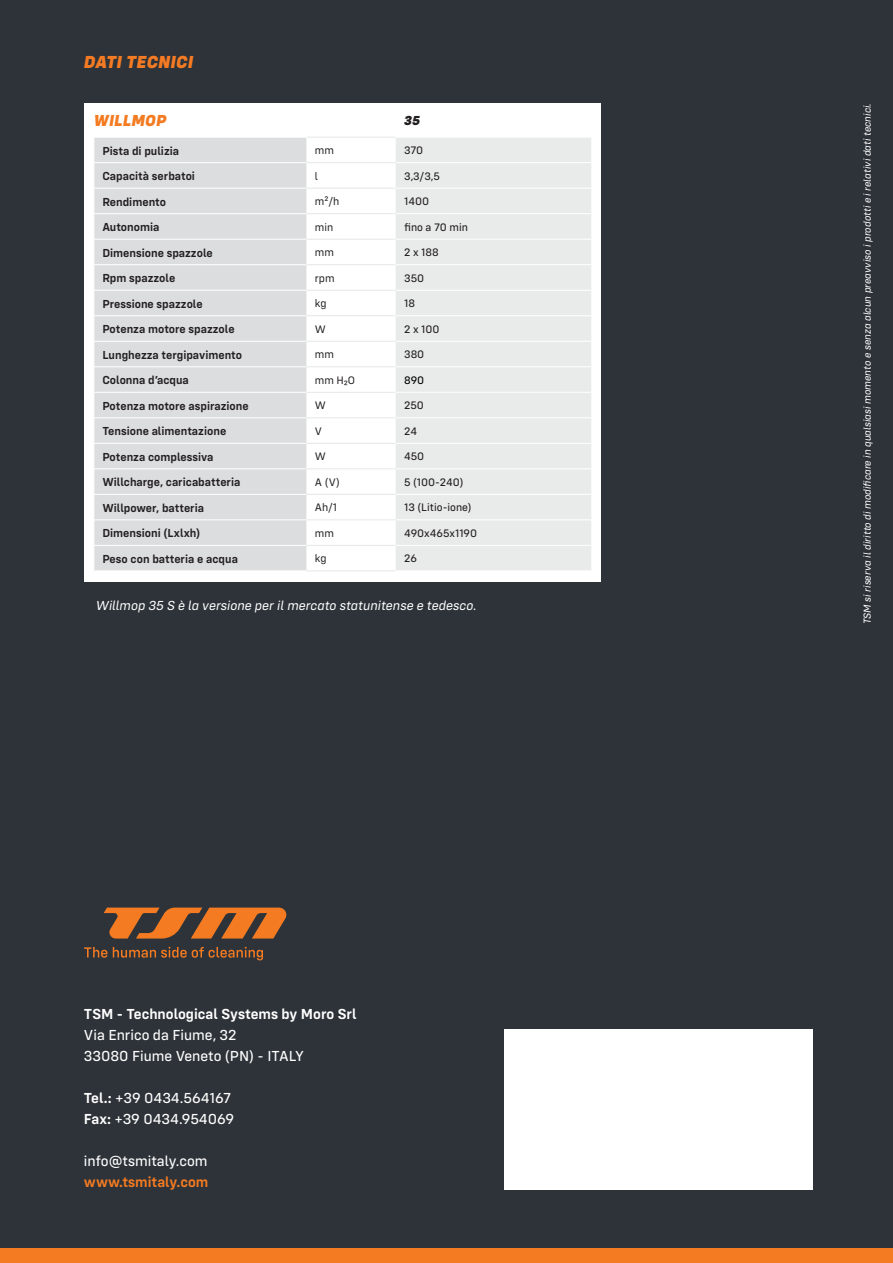
<style>
.page{position:relative;width:893px;height:1263px;background:#2e3339}
.page>*{position:absolute;margin:0;border:0;box-sizing:border-box;transform-origin:0 0}
.t1{font:italic 800 18px "Config";color:#f47b23}
.t2{font:italic 800 16.5px "Config";color:#f47b21}
.t3{font:15px "Config Text";color:#fff}
.t4{font:600 15px "Config";color:#fff}
.t5{font:600 15px "Config";color:#f47b21}
.t6{font:italic 13.5px "Config";color:#fff}
.t7{font:italic 800 13.5px "Config";color:#231f20}
.t8{font:600 12px "Config";color:#231f20}
.t9{font:11.25px "Config Text";color:#231f20}
.t10{font:11.25px "Config";color:#231f20}
.t11{font:11.25px "Config Text";color:#000}
.t12{font:italic 10.5px "Config";color:#fff}
.s1{font-family:"Config";font-weight:600}
</style>
<div class="page">
<div style="left:84px;top:103px;width:517px;height:478px;background:#fff"></div>
<div style="left:94px;top:138px;width:212px;height:432px;background:#dcdddf"></div>
<div style="left:396px;top:138px;width:195px;height:432px;background:#e9eaea"></div>
<hr style="left:93px;top:162px;width:213px;height:1px;background:#fff">
<hr style="left:93px;top:188px;width:213px;height:1px;background:#fff">
<hr style="left:93px;top:213px;width:213px;height:1px;background:#fff">
<hr style="left:93px;top:239px;width:213px;height:1px;background:#fff">
<hr style="left:93px;top:264px;width:213px;height:1px;background:#fff">
<hr style="left:93px;top:290px;width:213px;height:1px;background:#fff">
<hr style="left:93px;top:315px;width:213px;height:1px;background:#fff">
<hr style="left:93px;top:341px;width:213px;height:1px;background:#fff">
<hr style="left:93px;top:366px;width:213px;height:1px;background:#fff">
<hr style="left:93px;top:392px;width:213px;height:1px;background:#fff">
<hr style="left:93px;top:417px;width:213px;height:1px;background:#fff">
<hr style="left:93px;top:443px;width:213px;height:1px;background:#fff">
<hr style="left:93px;top:468px;width:213px;height:1px;background:#fff">
<hr style="left:93px;top:494px;width:213px;height:1px;background:#fff">
<hr style="left:93px;top:519px;width:213px;height:1px;background:#fff">
<hr style="left:93px;top:545px;width:213px;height:1px;background:#fff">
<hr style="left:307px;top:137px;width:89px;height:1px;background:#e5e8e7">
<hr style="left:306px;top:162px;width:90px;height:1px;background:#e5e8e7">
<hr style="left:306px;top:188px;width:90px;height:1px;background:#e5e8e7">
<hr style="left:306px;top:213px;width:90px;height:1px;background:#e5e8e7">
<hr style="left:306px;top:239px;width:90px;height:1px;background:#e5e8e7">
<hr style="left:306px;top:264px;width:90px;height:1px;background:#e5e8e7">
<hr style="left:306px;top:290px;width:90px;height:1px;background:#e5e8e7">
<hr style="left:306px;top:315px;width:90px;height:1px;background:#e5e8e7">
<hr style="left:306px;top:341px;width:90px;height:1px;background:#e5e8e7">
<hr style="left:306px;top:366px;width:90px;height:1px;background:#e5e8e7">
<hr style="left:306px;top:392px;width:90px;height:1px;background:#e5e8e7">
<hr style="left:306px;top:417px;width:90px;height:1px;background:#e5e8e7">
<hr style="left:306px;top:443px;width:90px;height:1px;background:#e5e8e7">
<hr style="left:306px;top:468px;width:90px;height:1px;background:#e5e8e7">
<hr style="left:306px;top:494px;width:90px;height:1px;background:#e5e8e7">
<hr style="left:306px;top:519px;width:90px;height:1px;background:#e5e8e7">
<hr style="left:306px;top:545px;width:90px;height:1px;background:#e5e8e7">
<hr style="left:306px;top:570px;width:90px;height:1px;background:#e5e8e7">
<hr style="left:396px;top:341px;width:195px;height:1px;background:#fff">
<hr style="left:396px;top:366px;width:195px;height:1px;background:#fff">
<hr style="left:396px;top:162px;width:195px;height:1px;background:#fff">
<hr style="left:396px;top:188px;width:195px;height:1px;background:#fff">
<hr style="left:396px;top:213px;width:195px;height:1px;background:#fff">
<hr style="left:396px;top:239px;width:195px;height:1px;background:#fff">
<hr style="left:396px;top:264px;width:195px;height:1px;background:#fff">
<hr style="left:396px;top:290px;width:195px;height:1px;background:#fff">
<hr style="left:396px;top:315px;width:195px;height:1px;background:#fff">
<hr style="left:396px;top:392px;width:195px;height:1px;background:#fff">
<hr style="left:396px;top:417px;width:195px;height:1px;background:#fff">
<hr style="left:396px;top:443px;width:195px;height:1px;background:#fff">
<hr style="left:396px;top:468px;width:195px;height:1px;background:#fff">
<hr style="left:396px;top:494px;width:195px;height:1px;background:#fff">
<hr style="left:396px;top:519px;width:195px;height:1px;background:#fff">
<hr style="left:396px;top:545px;width:195px;height:1px;background:#fff">
<div style="left:0;top:1248px;width:893px;height:15px;background:#f47b21"></div>
<div style="left:504px;top:1030px;width:309px;height:160px;background:#fff"></div>
<svg style="left:84px;top:947px;width:23px;height:11px"></svg>
<svg style="left:113px;top:947px;width:150px;height:13px"></svg>
<svg style="left:104px;top:907px;width:182px;height:31px"></svg>
<p class="t1" style="left:84px;top:51px;width:111px">DATI TECNICI</p>
<p class="t2" style="left:94px;top:111px;width:74px">WILLMOP</p>
<p class="t7" style="left:404px;top:112px;width:17px">35</p>
<p class="t8" style="left:102px;top:143px;width:78px">Pista di pulizia</p>
<p class="t10" style="left:315px;top:144px;width:21px">mm</p>
<p class="t9" style="left:404px;top:144px;width:21px">370</p>
<p class="t8" style="left:102px;top:169px;width:94px">Capacità serbatoi</p>
<p class="t10" style="left:315px;top:169px;width:5px">l</p>
<p class="t9" style="left:404px;top:169px;width:37px">3,3/3,5</p>
<p class="t8" style="left:102px;top:194px;width:65px">Rendimento</p>
<p class="t10" style="left:315px;top:195px;width:26px">m²/h</p>
<p class="t9" style="left:404px;top:195px;width:27px">1400</p>
<p class="t8" style="left:102px;top:220px;width:59px">Autonomia</p>
<p class="t10" style="left:315px;top:220px;width:20px">min</p>
<p class="t9" style="left:404px;top:220px;width:65px">fino a 70 min</p>
<p class="t8" style="left:102px;top:245px;width:112px">Dimensione spazzole</p>
<p class="t10" style="left:315px;top:246px;width:21px">mm</p>
<p class="t9" style="left:404px;top:246px;width:36px">2 x 188</p>
<p class="t8" style="left:102px;top:271px;width:74px">Rpm spazzole</p>
<p class="t10" style="left:315px;top:272px;width:21px">rpm</p>
<p class="t9" style="left:404px;top:271px;width:21px">350</p>
<p class="t8" style="left:102px;top:296px;width:102px">Pressione spazzole</p>
<p class="t10" style="left:315px;top:297px;width:13px">kg</p>
<p class="t9" style="left:404px;top:297px;width:12px">18</p>
<p class="t8" style="left:102px;top:322px;width:134px">Potenza motore spazzole</p>
<p class="t10" style="left:315px;top:323px;width:13px">W</p>
<p class="t9" style="left:404px;top:322px;width:37px">2 x 100</p>
<p class="t8" style="left:102px;top:347px;width:141px">Lunghezza tergipavimento</p>
<p class="t10" style="left:315px;top:348px;width:21px">mm</p>
<p class="t9" style="left:404px;top:348px;width:22px">380</p>
<p class="t8" style="left:102px;top:373px;width:88px">Colonna d’acqua</p>
<p class="t10" style="left:315px;top:374px;width:42px">mm H2O</p>
<p class="t11" style="left:404px;top:374px;width:22px">890</p>
<p class="t8" style="left:102px;top:398px;width:148px">Potenza motore aspirazione</p>
<p class="t10" style="left:315px;top:399px;width:13px">W</p>
<p class="t9" style="left:404px;top:399px;width:21px">250</p>
<p class="t8" style="left:102px;top:424px;width:125px">Tensione alimentazione</p>
<p class="t10" style="left:315px;top:425px;width:9px">V</p>
<p class="t9" style="left:404px;top:425px;width:14px">24</p>
<p class="t8" style="left:102px;top:449px;width:113px">Potenza complessiva</p>
<p class="t10" style="left:315px;top:450px;width:13px">W</p>
<p class="t9" style="left:404px;top:450px;width:22px">450</p>
<p class="t8" style="left:102px;top:475px;width:140px">Willcharge, caricabatteria</p>
<p class="t10" style="left:315px;top:476px;width:26px">A (V)</p>
<p class="t9" style="left:404px;top:476px;width:61px">5 (100-240)</p>
<p class="t8" style="left:102px;top:501px;width:103px">Willpower, batteria</p>
<p class="t10" style="left:315px;top:501px;width:24px">Ah/1</p>
<p class="t9" style="left:404px;top:501px;width:69px">13 (Litio-ione)</p>
<p class="t8" style="left:102px;top:526px;width:99px">Dimensioni (Lxlxh)</p>
<p class="t10" style="left:315px;top:527px;width:21px">mm</p>
<p class="t9" style="left:404px;top:527px;width:74px">490x465x1190</p>
<p class="t8" style="left:102px;top:552px;width:137px">Peso con batteria e acqua</p>
<p class="t10" style="left:315px;top:552px;width:13px">kg</p>
<p class="t9" style="left:404px;top:552px;width:14px">26</p>
<p class="t6" style="left:96px;top:598px;width:382px">Willmop 35 S è la versione per il mercato statunitense e tedesco.</p>
<p class="t4" style="left:84px;top:1005px;width:274px">TSM - Technological Systems by Moro Srl</p>
<p class="t3" style="left:84px;top:1026px;width:154px">Via Enrico da Fiume, 32</p>
<p class="t3" style="left:84px;top:1047px;width:222px">33080 Fiume Veneto (PN) - ITALY</p>
<p class="t3" style="left:84px;top:1089px;width:149px"><span class="s1">Tel.:</span> +39 0434.564167</p>
<p class="t3" style="left:84px;top:1110px;width:152px"><span class="s1">Fax:</span> +39 0434.954069</p>
<p class="t3" style="left:84px;top:1152px;width:125px">info@tsmitaly.com</p>
<p class="t5" style="left:84px;top:1173px;width:126px">www.tsmitaly.com</p>
<p class="t12" style="left:861px;top:624px;width:523px;rotate:-90deg">TSM si riserva il diritto di modificare in qualsiasi momento e senza alcun preavviso i prodotti e i relativi dati tecnici.</p>
</div>
